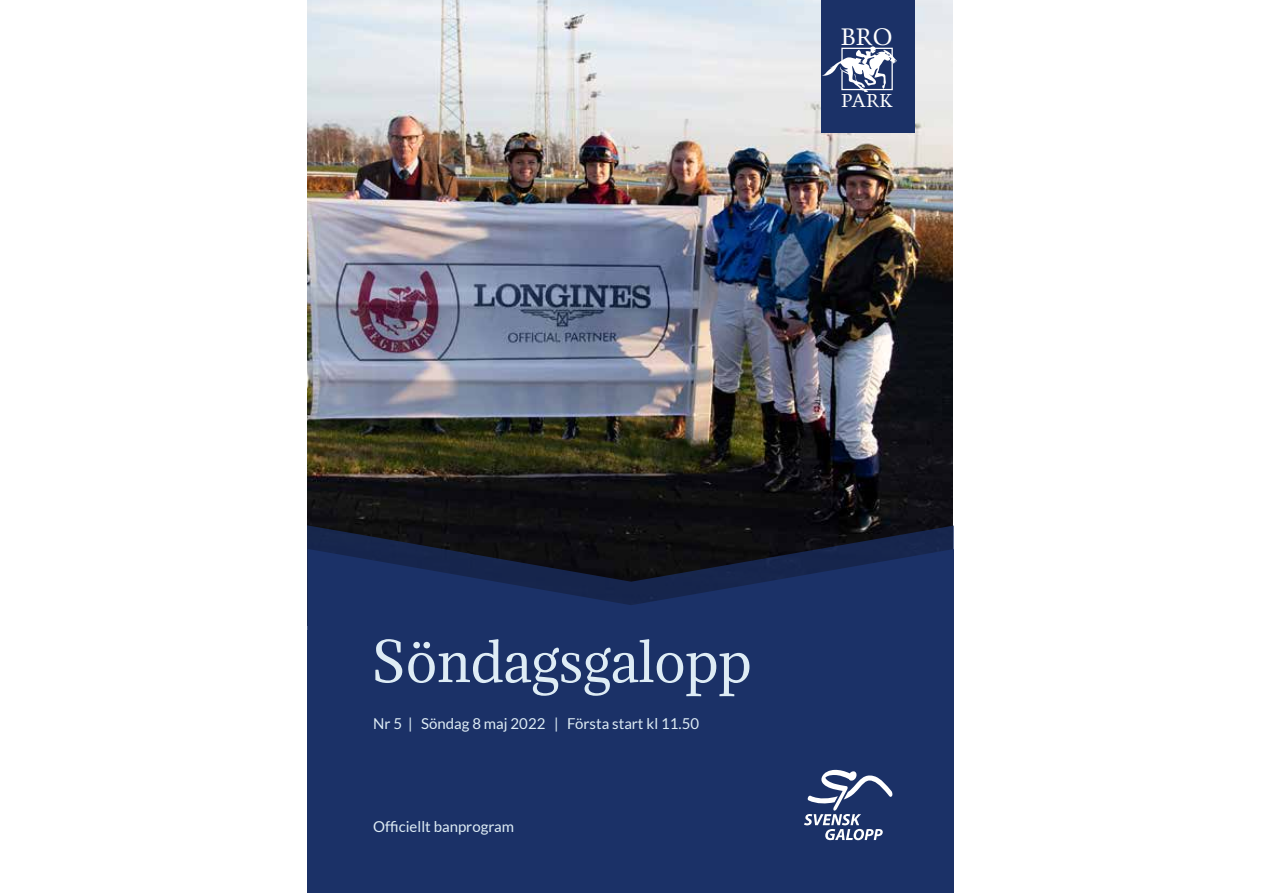
<style>
.page{position:relative;width:1263px;height:893px;background:#fff}
.page>*{position:absolute;margin:0;border:0;box-sizing:border-box;transform-origin:0 0}
.t1{font:52.5px "Adamina";color:#deecf5}
.t2{font:23.7px "Trump Mediaeval LT Std";color:#fff}
.t3{font:18.6px "Trump Mediaeval LT Std";color:#fff}
.t4{font:15px "Lato";color:#deecf5}
</style>
<div class="page">
<img style="left:308px;top:0;width:645px;height:523px">
<div style="left:308px;top:630px;width:646px;height:263px;background:#1b3167"></div>
<svg style="left:308px;top:523px;width:646px;height:26px;background:#10121c"></svg>
<svg style="left:308px;top:549px;width:646px;height:81px;background:#182a56"></svg>
<svg style="left:804px;top:770px;width:89px;height:70px"></svg>
<div style="left:821px;top:0;width:93px;height:132px;background:#1b3167"></div>
<svg style="left:822px;top:46px;width:75px;height:47px"></svg>
<h2 class="t2" style="left:841px;top:22px;width:53px">BRO</h2>
<p class="t3" style="left:841px;top:89px;width:53px">PARK</p>
<h1 class="t1" style="left:371px;top:626px;width:382px">Söndagsgalopp</h1>
<p class="t4" style="left:373px;top:715px;width:327px">Nr 5 | Söndag 8 maj 2022 | Första start kl 11.50</p>
<p class="t4" style="left:373px;top:818px;width:142px">Officiellt banprogram</p>
</div>
